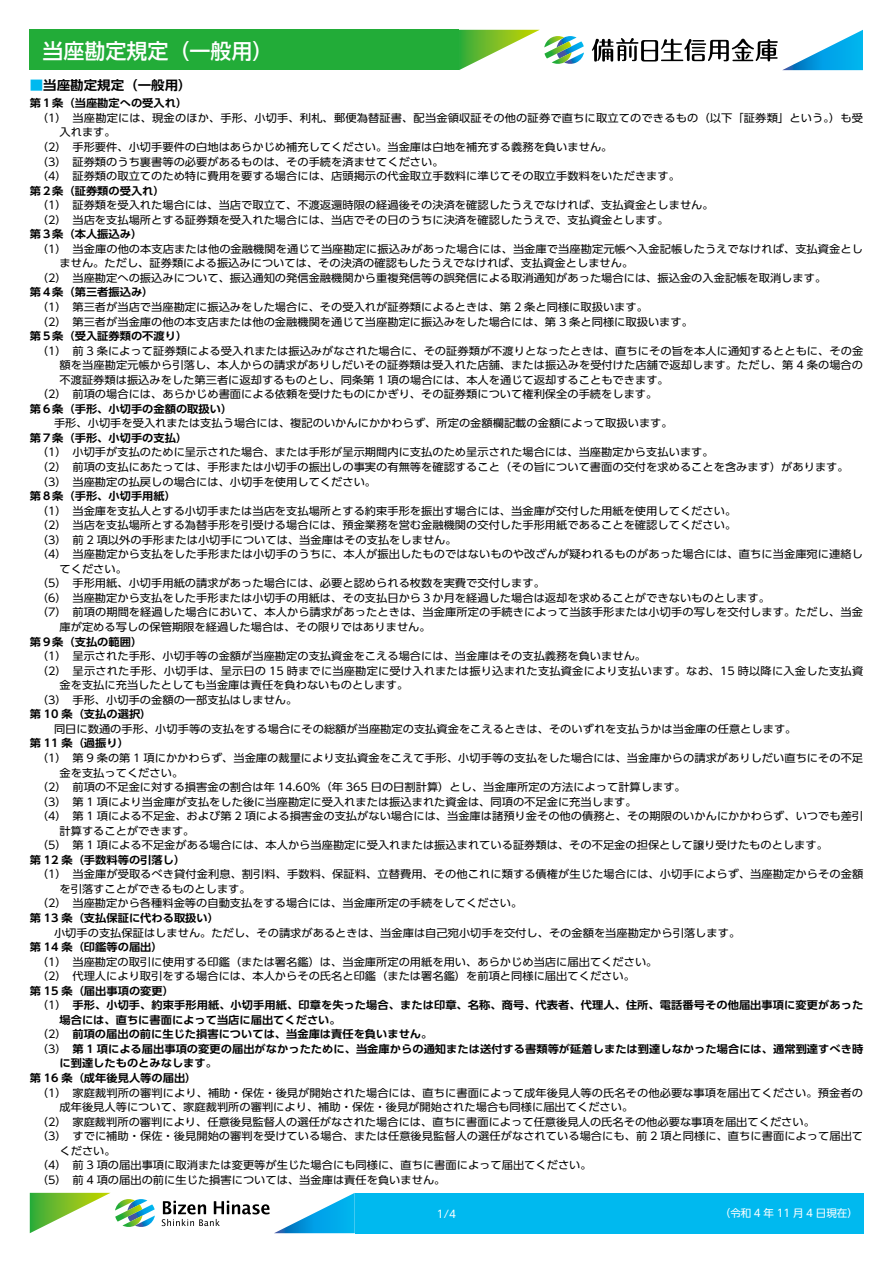
<style>
.page{position:relative;width:893px;height:1263px;background:#fff}
.page>*{position:absolute;margin:0;border:0;box-sizing:border-box;transform-origin:0 0}
.t1{font:500 21px "UD Shin Go Pr 6 N";color:#fff}
.t2{font:700 12.9px "UD Shin Go Pr 6 N De";color:#000;scale:1.05 1}
.t3{font:10.65px/14.5px "UD Shin Go Pr 6 N";color:#000;scale:1.05 1}
.t4{font:700 10.65px "UD Shin Go Pr 6 N De";color:#000;scale:1.05 1}
.t5{font:10.5px "UD Shin Go Pr 6 N";color:#fff}
.s1{color:#00b9ef}
.s2{font-family:"UD Shin Go Pr 6 N";font-weight:400}
</style>
<div class="page">
<div style="left:355px;top:1193px;width:508px;height:40px;background:#00b9ef"></div>
<div style="left:30px;top:30px;width:429px;height:40px;background:#22ac38"></div>
<svg style="left:30px;top:1193px;width:125px;height:40px"></svg>
<svg style="left:162px;top:1193px;width:193px;height:40px"></svg>
<svg style="left:459px;top:30px;width:125px;height:40px"></svg>
<svg style="left:592px;top:30px;width:271px;height:40px"></svg>
<h1 class="t1" style="left:43px;top:34px;width:233px">当座勘定規定（一般用(</h1>
<p class="t2" style="left:30px;top:75px;width:156px"><span class="s1">■</span>当座勘定規定（一般用(</p>
<p class="t4" style="left:30px;top:95px;width:151px">第１条（当座勘定への受入れ(</p>
<p class="t3" style="left:37px;top:110px;width:788px">（1）　当座勘定には、現金のほか、手形、小切手、利札、郵便為替証書、配当金領収証その他の証券で直ちに取立てのできるもの（以下「証券類」という。）も受</p>
<p class="t3" style="left:60px;top:125px;width:55px">入れます。</p>
<p class="t3" style="left:37px;top:139px;width:550px">（2）　手形要件、小切手要件の白地はあらかじめ補充してください。当金庫は白地を補充する義務を負いません。</p>
<p class="t3" style="left:37px;top:154px;width:389px">（3）　証券類のうち裏書等の必要があるものは、その手続を済ませてください。</p>
<p class="t3" style="left:37px;top:168px;width:614px">（4）　証券類の取立てのため特に費用を要する場合には、店頭掲示の代金取立手数料に準じてその取立手数料をいただきます。</p>
<p class="t4" style="left:30px;top:182px;width:130px">第２条（証券類の受入れ(</p>
<p class="t3" style="left:37px;top:198px;width:646px">（1）　証券類を受入れた場合には、当店で取立て、不渡返還時限の経過後その決済を確認したうえでなければ、支払資金としません。（2）　当店を支払場所とする証券類を受入れた場合には、当店でその日のうちに決済を確認したうえで、支払資金とします。</p>
<p class="t4" style="left:30px;top:226px;width:109px">第３条（本人振込み(</p>
<p class="t3" style="left:37px;top:241px;width:788px">（1）　当金庫の他の本支店または他の金融機関を通じて当座勘定に振込みがあった場合には、当金庫で当座勘定元帳へ入金記帳したうえでなければ、支払資金とし</p>
<p class="t3" style="left:60px;top:256px;width:548px">ません。ただし、証券類による振込みについては、その決済の確認もしたうえでなければ、支払資金としません。</p>
<p class="t3" style="left:37px;top:270px;width:753px">（2）　当座勘定への振込みについて、振込通知の発信金融機関から重複発信等の誤発信による取消通知があった場合には、振込金の入金記帳を取消します。</p>
<p class="t4" style="left:30px;top:284px;width:119px">第４条（第三者振込み(</p>
<p class="t3" style="left:37px;top:299px;width:626px">（1）　第三者が当店で当座勘定に振込みをした場合に、その受入れが証券類によるときは、第 2 条と同様に取扱います。<br>（2）　第三者が当金庫の他の本支店または他の金融機関を通じて当座勘定に振込みをした場合には、第 3 条と同様に取扱います。</p>
<p class="t4" style="left:30px;top:327px;width:151px">第５条（受入証券類の不渡り(</p>
<p class="t3" style="left:37px;top:343px;width:788px">（1）　前 3 条によって証券類による受入れまたは振込みがなされた場合に、その証券類が不渡りとなったときは、直ちにその旨を本人に通知するとともに、その金</p>
<p class="t3" style="left:60px;top:358px;width:767px">額を当座勘定元帳から引落し、本人からの請求がありしだいその証券類は受入れた店舗、または振込みを受付けた店舗で返却します。ただし、第 4 条の場合の</p>
<p class="t3" style="left:60px;top:372px;width:582px">不渡証券類は振込みをした第三者に返却するものとし、同条第 1 項の場合には、本人を通じて返却することもできます。</p>
<p class="t3" style="left:37px;top:387px;width:593px">（2）　前項の場合には、あらかじめ書面による依頼を受けたものにかぎり、その証券類について権利保全の手続をします。</p>
<p class="t4" style="left:30px;top:400px;width:194px">第６条（手形、小切手の金額の取扱い(</p>
<p class="t3" style="left:54px;top:416px;width:591px">手形、小切手を受入れまたは支払う場合には、複記のいかんにかかわらず、所定の金額欄記載の金額によって取扱います。</p>
<p class="t4" style="left:30px;top:429px;width:152px">第７条（手形、小切手の支払(</p>
<p class="t3" style="left:37px;top:445px;width:775px">（1）　小切手が支払のために呈示された場合、または手形が呈示期間内に支払のため呈示された場合には、当座勘定から支払います。<br>（2）　前項の支払にあたっては、手形または小切手の振出しの事実の有無等を確認すること（その旨について書面の交付を求めることを含みます）があります。（3）　当座勘定の払戻しの場合には、小切手を使用してください。</p>
<p class="t4" style="left:30px;top:487px;width:141px">第８条（手形、小切手用紙(</p>
<p class="t3" style="left:37px;top:503px;width:668px">（1）　当金庫を支払人とする小切手または当店を支払場所とする約束手形を振出す場合には、当金庫が交付した用紙を使用してください。</p>
<p class="t3" style="left:37px;top:518px;width:668px">（2）　当店を支払場所とする為替手形を引受ける場合には、預金業務を営む金融機関の交付した手形用紙であることを確認してください。</p>
<p class="t3" style="left:37px;top:532px;width:401px">（3）　前 2 項以外の手形または小切手については、当金庫はその支払をしません。</p>
<p class="t3" style="left:37px;top:547px;width:788px">（4）　当座勘定から支払をした手形または小切手のうちに、本人が振出したものではないものや改ざんが疑われるものがあった場合には、直ちに当金庫宛に連絡し</p>
<p class="t3" style="left:60px;top:561px;width:66px">てください。</p>
<p class="t3" style="left:37px;top:576px;width:485px">（5）　手形用紙、小切手用紙の請求があった場合には、必要と認められる枚数を実費で交付します。</p>
<p class="t3" style="left:37px;top:590px;width:700px">（6）　当座勘定から支払をした手形または小切手の用紙は、その支払日から３か月を経過した場合は返却を求めることができないものとします。</p>
<p class="t3" style="left:37px;top:605px;width:788px">（7）　前項の期間を経過した場合において、本人から請求があったときは、当金庫所定の手続きによって当該手形または小切手の写しを交付します。ただし、当金</p>
<p class="t3" style="left:60px;top:619px;width:355px">庫が定める写しの保管期限を経過した場合は、その限りではありません。</p>
<p class="t4" style="left:30px;top:633px;width:109px">第９条（支払の範囲(</p>
<p class="t3" style="left:37px;top:648px;width:582px">（1）　呈示された手形、小切手等の金額が当座勘定の支払資金をこえる場合には、当金庫はその支払義務を負いません。</p>
<p class="t3" style="left:37px;top:663px;width:788px">（2）　呈示された手形、小切手は、呈示日の 15 時までに当座勘定に受け入れまたは振り込まれた支払資金により支払います。なお、15 時以降に入金した支払資</p>
<p class="t3" style="left:60px;top:678px;width:334px">金を支払に充当したとしても当金庫は責任を負わないものとします。</p>
<p class="t3" style="left:37px;top:692px;width:250px">（3）　手形、小切手の金額の一部支払はしません。</p>
<p class="t4" style="left:30px;top:706px;width:117px">第 10 条（支払の選択(</p>
<p class="t3" style="left:54px;top:721px;width:709px">同日に数通の手形、小切手等の支払をする場合にその総額が当座勘定の支払資金をこえるときは、そのいずれを支払うかは当金庫の任意とします。</p>
<p class="t4" style="left:30px;top:735px;width:96px">第 11 条（過振り(</p>
<p class="t3" style="left:37px;top:750px;width:788px">（1）　第 9 条の第 1 項にかかわらず、当金庫の裁量により支払資金をこえて手形、小切手等の支払をした場合には、当金庫からの請求がありしだい直ちにその不足</p>
<p class="t3" style="left:60px;top:765px;width:119px">金を支払ってください。</p>
<p class="t3" style="left:37px;top:779px;width:619px">（2）　前項の不足金に対する損害金の割合は年 14.60%（年 365 日の日割計算）とし、当金庫所定の方法によって計算します。</p>
<p class="t3" style="left:37px;top:794px;width:573px">（3）　第 1 項により当金庫が支払をした後に当座勘定に受入れまたは振込まれた資金は、同項の不足金に充当します。</p>
<p class="t3" style="left:37px;top:808px;width:788px">（4）　第 1 項による不足金、および第 2 項による損害金の支払がない場合には、当金庫は諸預り金その他の債務と、その期限のいかんにかかわらず、いつでも差引</p>
<p class="t3" style="left:60px;top:823px;width:130px">計算することができます。</p>
<p class="t3" style="left:37px;top:838px;width:755px">（5）　第 1 項による不足金がある場合には、本人から当座勘定に受入れまたは振込まれている証券類は、その不足金の担保として譲り受けたものとします。</p>
<p class="t4" style="left:30px;top:851px;width:150px">第 12 条（手数料等の引落し(</p>
<p class="t3" style="left:37px;top:867px;width:788px">（1）　当金庫が受取るべき貸付金利息、割引料、手数料、保証料、立替費用、その他これに類する債権が生じた場合には、小切手によらず、当座勘定からその金額</p>
<p class="t3" style="left:60px;top:881px;width:184px">を引落すことができるものとします。</p>
<p class="t3" style="left:37px;top:896px;width:464px">（2）　当座勘定から各種料金等の自動支払をする場合には、当金庫所定の手続をしてください。</p>
<p class="t4" style="left:30px;top:909px;width:182px">第 13 条（支払保証に代わる取扱い(</p>
<p class="t3" style="left:54px;top:925px;width:655px">小切手の支払保証はしません。ただし、その請求があるときは、当金庫は自己宛小切手を交付し、その金額を当座勘定から引落します。</p>
<p class="t4" style="left:30px;top:938px;width:128px">第 14 条（印鑑等の届出(</p>
<p class="t3" style="left:37px;top:954px;width:592px">（1）　当座勘定の取引に使用する印鑑（または署名鑑）は、当金庫所定の用紙を用い、あらかじめ当店に届出てください。（2）　代理人により取引をする場合には、本人からその氏名と印鑑（または署名鑑）を前項と同様に届出てください。</p>
<p class="t4" style="left:30px;top:982px;width:139px">第 15 条（届出事項の変更(</p>
<p class="t4" style="left:37px;top:996px;width:789px"><span class="s2">（1）　</span>手形、小切手、約束手形用紙、小切手用紙、印章を失った場合、または印章、名称、商号、代表者、代理人、住所、電話番号その他届出事項に変更があった</p>
<p class="t4" style="left:60px;top:1011px;width:269px">場合には、直ちに書面によって当店に届出てください。</p>
<p class="t4" style="left:37px;top:1026px;width:378px"><span class="s2">（2）　</span>前項の届出の前に生じた損害については、当金庫は責任を負いません。</p>
<p class="t4" style="left:37px;top:1040px;width:788px"><span class="s2">（3）　</span>第 1 項による届出事項の変更の届出がなかったために、当金庫からの通知または送付する書類等が延着しまたは到達しなかった場合には、通常到達すべき時</p>
<p class="t4" style="left:60px;top:1055px;width:151px">に到達したものとみなします。</p>
<p class="t4" style="left:30px;top:1069px;width:160px">第 16 条（成年後見人等の届出(</p>
<p class="t3" style="left:37px;top:1085px;width:788px">（1）　家庭裁判所の審判により、補助・保佐・後見が開始された場合には、直ちに書面によって成年後見人等の氏名その他必要な事項を届出てください。預金者の</p>
<p class="t3" style="left:60px;top:1099px;width:548px">成年後見人等について、家庭裁判所の審判により、補助・保佐・後見が開始された場合も同様に届出てください。</p>
<p class="t3" style="left:37px;top:1114px;width:742px">（2）　家庭裁判所の審判により、任意後見監督人の選任がなされた場合には、直ちに書面によって任意後見人の氏名その他必要な事項を届出てください。</p>
<p class="t3" style="left:37px;top:1128px;width:788px">（3）　すでに補助・保佐・後見開始の審判を受けている場合、または任意後見監督人の選任がなされている場合にも、前 2 項と同様に、直ちに書面によって届出て</p>
<p class="t3" style="left:60px;top:1143px;width:55px">ください。</p>
<p class="t3" style="left:37px;top:1158px;width:530px">（4）　前 3 項の届出事項に取消または変更等が生じた場合にも同様に、直ちに書面によって届出てください。</p>
<p class="t3" style="left:37px;top:1172px;width:391px">（5）　前 4 項の届出の前に生じた損害については、当金庫は責任を負いません。</p>
<p class="t5" style="left:437px;top:1205px;width:21px">1/4</p>
<p class="t5" style="left:720px;top:1204px;width:139px">（令和 4 年 11 月 4 日現在(</p>
</div>
